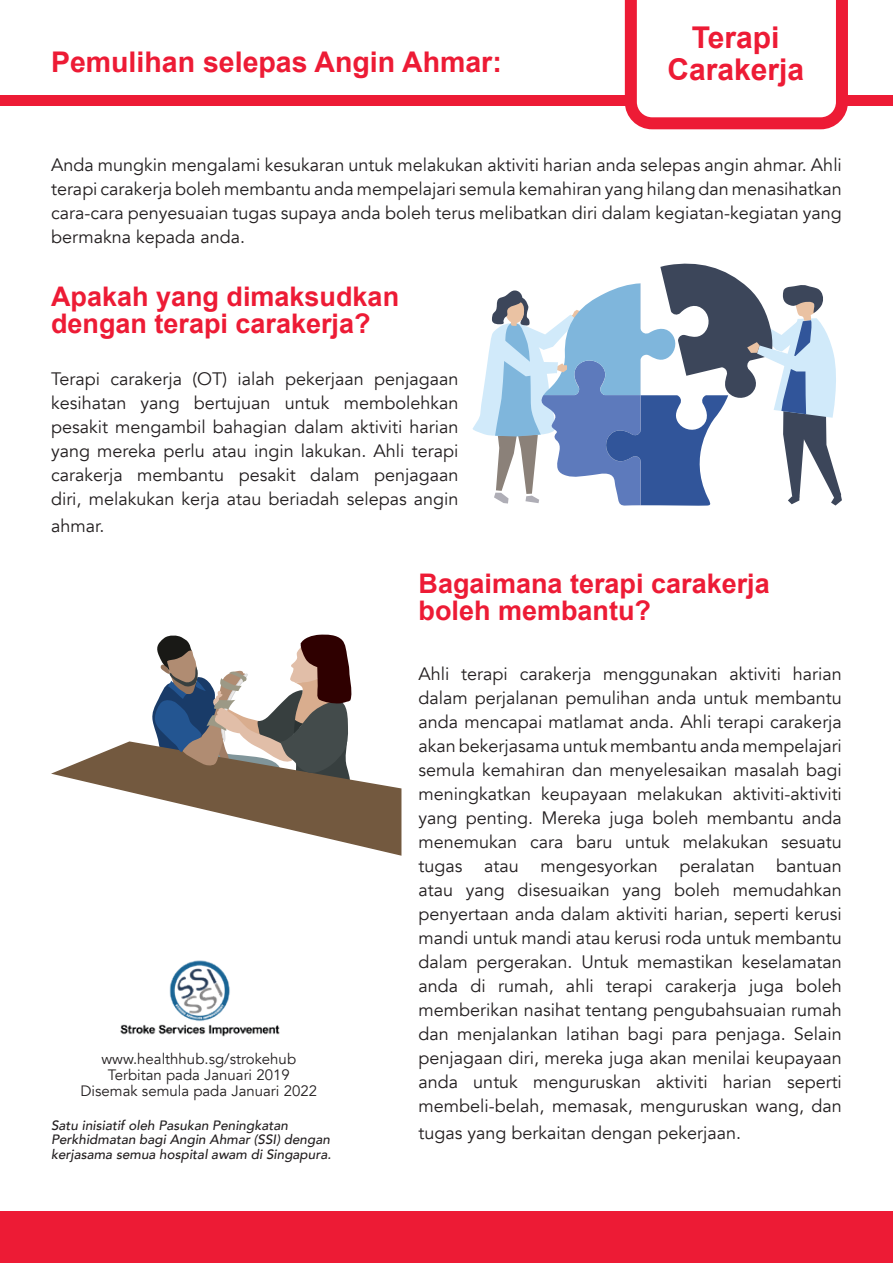
<style>
.page{position:relative;width:893px;height:1263px;background:#fff}
.page>*{position:absolute;margin:0;border:0;box-sizing:border-box;transform-origin:0 0}
.t1{font:700 30px "Arial";color:#ed1b35}
.t2{font:700 28.5px "Arial";color:#ed1b35}
.t3{font:700 27px/27px "Arial";color:#ed1b35}
.t4{font:18px/24px "Avenir";color:#231f20;text-align:justify}
.t5{font:15px/16.2px "Avenir";color:#231f20;text-align:center}
.t6{font:italic 500 13.5px/14.5px "Avenir";color:#231f20}
</style>
<div class="page">
<div style="left:0;top:96px;width:893px;height:10px;background:#ed1b35"></div>
<svg style="left:625px;top:0;width:223px;height:129px"></svg>
<div style="left:0;top:1212px;width:893px;height:51px;background:#ed1b35"></div>
<svg style="left:472px;top:263px;width:370px;height:243px"></svg>
<svg style="left:51px;top:634px;width:350px;height:222px"></svg>
<img style="left:120px;top:960px;width:160px;height:77px">
<h1 class="t1" style="left:692px;top:17px;width:89px">Terapi</h1>
<h2 class="t2" style="left:51px;top:43px;width:452px">Pemulihan selepas Angin Ahmar:</h2>
<h1 class="t1" style="left:667px;top:50px;width:138px">Carakerja</h1>
<p class="t4" style="left:51px;top:153px;width:792px">Anda mungkin mengalami kesukaran untuk melakukan aktiviti harian anda selepas angin ahmar. Ahli terapi carakerja boleh membantu anda mempelajari semula kemahiran yang hilang dan menasihatkan cara-cara penyesuaian tugas supaya anda boleh terus melibatkan diri dalam kegiatan-kegiatan yang bermakna kepada anda.</p>
<h3 class="t3" style="left:51px;top:284px;width:350px">Apakah yang dimaksudkan dengan terapi carakerja?</h3>
<p class="t4" style="left:51px;top:367px;width:409px">Terapi carakerja (OT) ialah pekerjaan penjagaan kesihatan yang bertujuan untuk membolehkan pesakit mengambil bahagian dalam aktiviti harian yang mereka perlu atau ingin lakukan. Ahli terapi carakerja membantu pesakit dalam penjagaan diri, melakukan kerja atau beriadah selepas angin</p>
<p class="t4" style="left:51px;top:514px;width:55px">ahmar.</p>
<p class="t5" style="left:81px;top:1050px;width:238px">www.healthhub.sg/strokehub<br>Terbitan pada Januari 2019<br>Disemak semula pada Januari 2022</p>
<p class="t6" style="left:51px;top:1118px;width:282px">Satu inisiatif oleh Pasukan Peningkatan<br>Perkhidmatan bagi Angin Ahmar (SSI) dengan kerjasama semua hospital awam di Singapura.</p>
<h3 class="t3" style="left:418px;top:571px;width:353px">Bagaimana terapi carakerja boleh membantu?</h3>
<p class="t4" style="left:418px;top:662px;width:425px">Ahli terapi carakerja menggunakan aktiviti harian dalam perjalanan pemulihan anda untuk membantu anda mencapai matlamat anda. Ahli terapi carakerja akan bekerjasama untuk membantu anda mempelajari semula kemahiran dan menyelesaikan masalah bagi meningkatkan keupayaan melakukan aktiviti-aktiviti yang penting. Mereka juga boleh membantu anda menemukan cara baru untuk melakukan sesuatu tugas atau mengesyorkan peralatan bantuan atau yang disesuaikan yang boleh memudahkan penyertaan anda dalam aktiviti harian, seperti kerusi mandi untuk mandi atau kerusi roda untuk membantu dalam pergerakan. Untuk memastikan keselamatan anda di rumah, ahli terapi carakerja juga boleh memberikan nasihat tentang pengubahsuaian rumah dan menjalankan latihan bagi para penjaga. Selain penjagaan diri, mereka juga akan menilai keupayaan anda untuk menguruskan aktiviti harian seperti membeli-belah, memasak, menguruskan wang, dan</p>
<p class="t4" style="left:418px;top:1121px;width:324px">tugas yang berkaitan dengan pekerjaan.</p>
</div>
